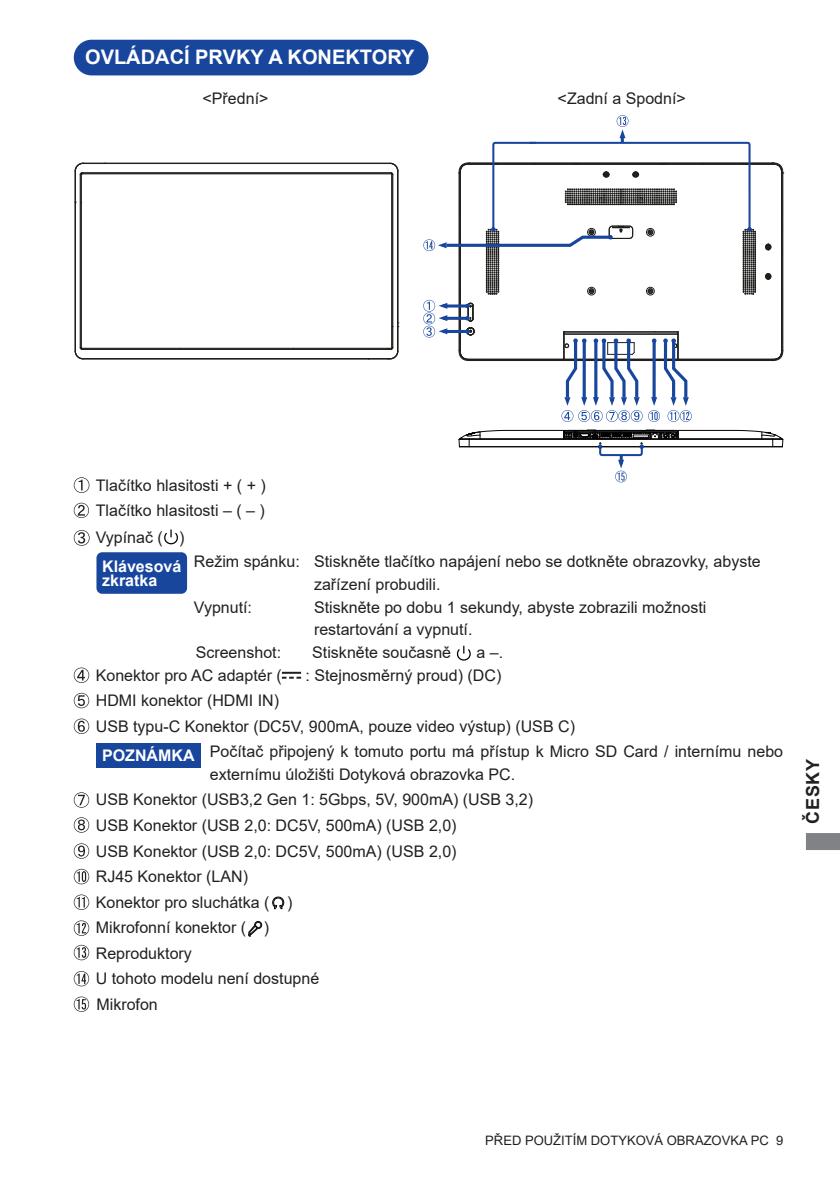
<style>
.page{position:relative;width:840px;height:1191px;background:#fff}
.page>*{position:absolute;margin:0;border:0;box-sizing:border-box;transform-origin:0 0}
.t1{font:700 20px "Arial";color:#fff}
.t2{font:700 18px "Arial";letter-spacing:.035em;color:#231f20}
.t3{font:16px/25.6px "Arial";color:#231f20}
.t4{font:700 16px/14.2px "Arial";color:#fff}
.t5{font:13px "Arial";color:#231f20}
</style>
<div class="page">
<svg style="left:806px;top:833px;width:33px;height:17px"></svg>
<svg style="left:74px;top:477px;width:15px;height:16px"></svg>
<svg style="left:74px;top:503px;width:15px;height:15px"></svg>
<svg style="left:74px;top:530px;width:15px;height:15px"></svg>
<svg style="left:164px;top:530px;width:14px;height:15px"></svg>
<svg style="left:456px;top:646px;width:15px;height:15px"></svg>
<svg style="left:74px;top:667px;width:15px;height:16px"></svg>
<svg style="left:282px;top:672px;width:19px;height:6px"></svg>
<svg style="left:74px;top:693px;width:15px;height:15px"></svg>
<svg style="left:74px;top:718px;width:15px;height:16px"></svg>
<svg style="left:74px;top:792px;width:15px;height:15px"></svg>
<svg style="left:74px;top:817px;width:15px;height:15px"></svg>
<svg style="left:74px;top:843px;width:15px;height:15px"></svg>
<svg style="left:74px;top:869px;width:15px;height:15px"></svg>
<svg style="left:74px;top:894px;width:15px;height:16px"></svg>
<svg style="left:272px;top:896px;width:12px;height:14px"></svg>
<svg style="left:74px;top:920px;width:15px;height:16px"></svg>
<svg style="left:248px;top:921px;width:14px;height:16px"></svg>
<svg style="left:74px;top:945px;width:15px;height:15px"></svg>
<svg style="left:74px;top:971px;width:15px;height:15px"></svg>
<svg style="left:74px;top:996px;width:15px;height:16px"></svg>
<div style="left:96px;top:743px;width:105px;height:25px;background:#18469d"></div>
<div style="left:75px;top:41px;width:352px;height:33px;background:#18469d;border-radius:17px"></div>
<div style="left:74px;top:40px;width:354px;height:35px;border:2px solid #18469d;border-radius:17px"></div>
<div style="left:96px;top:552px;width:91px;height:42px;background:#18469d;border-radius:6px"></div>
<hr style="left:75px;top:171px;width:1px;height:180px;background:#1e1e1b">
<hr style="left:80px;top:174px;width:1px;height:174px;background:#1e1e1b">
<hr style="left:81px;top:174px;width:1px;height:174px;background:#1e1e1b">
<hr style="left:83px;top:359px;width:307px;height:1px;background:#1e1e1b">
<hr style="left:83px;top:358px;width:307px;height:1px;background:#1e1e1b">
<hr style="left:82px;top:349px;width:309px;height:1px;background:#1e1e1b">
<hr style="left:81px;top:348px;width:310px;height:1px;background:#1e1e1b">
<hr style="left:82px;top:173px;width:309px;height:1px;background:#1e1e1b">
<hr style="left:82px;top:172px;width:309px;height:1px;background:#1e1e1b">
<hr style="left:83px;top:163px;width:307px;height:1px;background:#1e1e1b">
<hr style="left:391px;top:174px;width:1px;height:174px;background:#1e1e1b">
<hr style="left:392px;top:174px;width:1px;height:174px;background:#1e1e1b">
<hr style="left:397px;top:171px;width:1px;height:180px;background:#1e1e1b">
<svg style="left:389px;top:163px;width:9px;height:12px"></svg>
<svg style="left:75px;top:347px;width:11px;height:12px"></svg>
<svg style="left:75px;top:163px;width:9px;height:12px"></svg>
<svg style="left:387px;top:347px;width:11px;height:13px"></svg>
<svg style="left:392px;top:322px;width:7px;height:5px"></svg>
<hr style="left:459px;top:438px;width:322px;height:1px;background:#030303">
<hr style="left:469px;top:439px;width:313px;height:1px;background:#030303">
<hr style="left:459px;top:446px;width:322px;height:1px;background:#030303">
<hr style="left:551px;top:430px;width:149px;height:1px;background:#030303">
<svg style="left:458px;top:430px;width:93px;height:17px"></svg>
<svg style="left:700px;top:430px;width:82px;height:17px"></svg>
<svg style="left:563px;top:431px;width:115px;height:51px"></svg>
<svg style="left:423px;top:115px;width:360px;height:307px"></svg>
<p class="t1" style="left:85px;top:43px;width:330px">OVLÁDACÍ PRVKY A KONEKTORY</p>
<p class="t3" style="left:202px;top:86px;width:67px">&lt;Přední&gt;</p>
<p class="t3" style="left:557px;top:86px;width:130px">&lt;Zadní a Spodní&gt;</p>
<p class="t3" style="left:96px;top:472px;width:171px;text-align:justify">Tlačítko hlasitosti + ( + )<br>Tlačítko hlasitosti – ( – )<br>Vypínač ( )</p>
<p class="t3" style="left:194px;top:549px;width:568px">Režim spánku: Stiskněte tlačítko napájení nebo se dotkněte obrazovky, abyste</p>
<p class="t3" style="left:314px;top:571px;width:128px">zařízení probudili.</p>
<p class="t3" style="left:194px;top:594px;width:60px">Vypnutí:</p>
<p class="t3" style="left:314px;top:595px;width:393px;line-height:22.6px">Stiskněte po dobu 1 sekundy, abyste zobrazili možnosti restartování a vypnutí.</p>
<p class="t3" style="left:195px;top:639px;width:87px">Screenshot:</p>
<p class="t3" style="left:312px;top:639px;width:140px">Stiskněte současně</p>
<p class="t3" style="left:476px;top:639px;width:28px">a –.</p>
<p class="t3" style="left:96px;top:662px;width:187px">Konektor pro AC adaptér (</p>
<p class="t3" style="left:305px;top:662px;width:197px">: Stejnosměrný proud) (DC)</p>
<p class="t3" style="left:96px;top:687px;width:185px">HDMI konektor (HDMI IN)</p>
<p class="t3" style="left:96px;top:713px;width:480px">USB typu-C Konektor (DC5V, 900mA, pouze video výstup) (USB C)</p>
<p class="t3" style="left:210px;top:738px;width:574px">Počítač připojený k tomuto portu má přístup k Micro SD Card / internímu nebo</p>
<p class="t3" style="left:96px;top:761px;width:438px;text-indent:114px">externímu úložišti Dotyková obrazovka PC.<br>USB Konektor (USB3,2 Gen 1: 5Gbps, 5V, 900mA) (USB 3,2)<br>USB Konektor (USB 2,0: DC5V, 500mA) (USB 2,0)<br>USB Konektor (USB 2,0: DC5V, 500mA) (USB 2,0)<br>RJ45 Konektor (LAN)<br>Konektor pro sluchátka ( )<br>Mikrofonní konektor ( )<br>Reproduktory<br>U tohoto modelu není dostupné<br>Mikrofon</p>
<p class="t4" style="left:102px;top:559px;width:81px">Klávesová zkratka</p>
<p class="t4" style="left:102px;top:748px;width:94px">POZNÁMKA</p>
<p class="t2" style="left:799px;top:823px;width:66px;rotate:-90deg">ČESKY</p>
<p class="t5" style="left:485px;top:1131px;width:299px">PŘED POUŽITÍM DOTYKOVÁ OBRAZOVKA PC 9</p>
</div>
